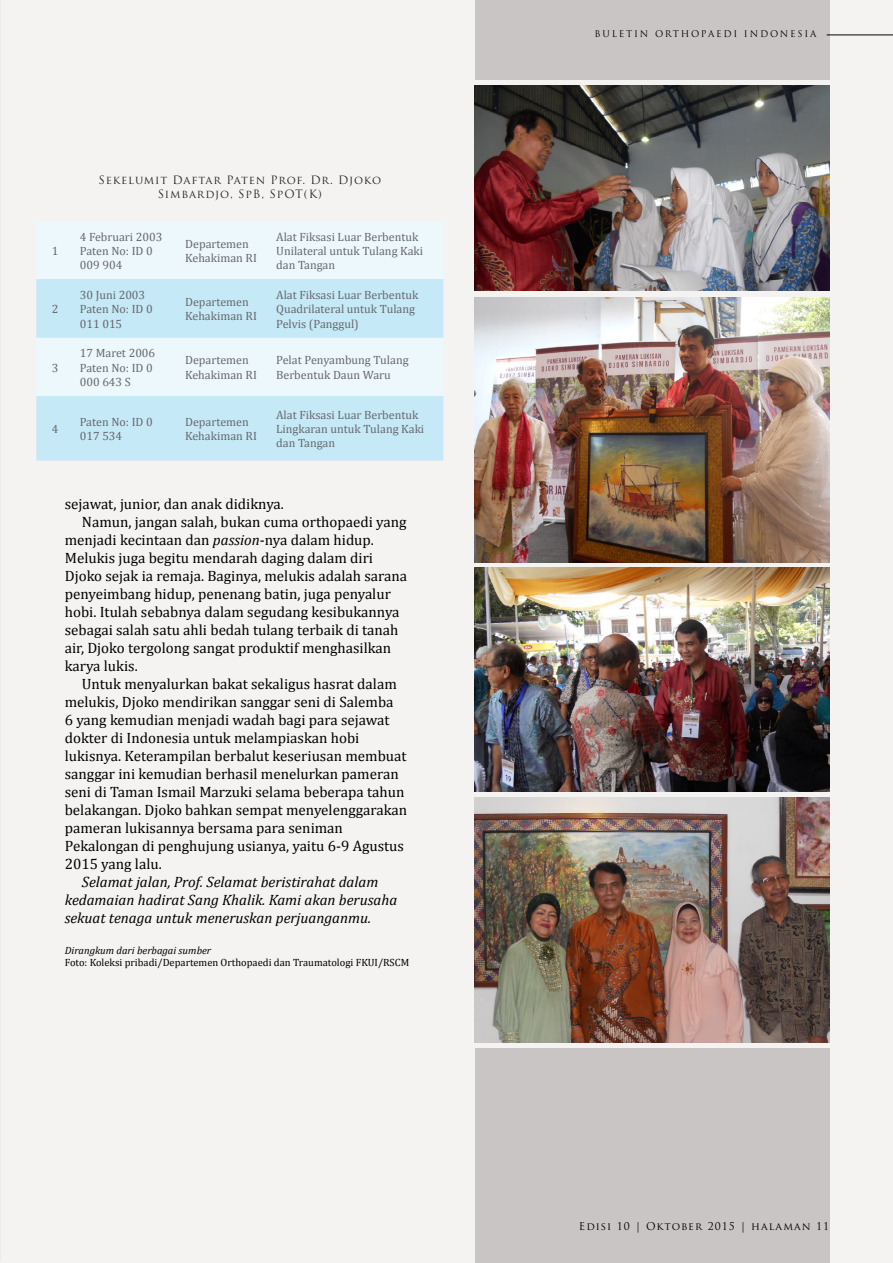
<style>
.page{position:relative;width:893px;height:1263px;background:#fff}
.page>*{position:absolute;margin:0;border:0;box-sizing:border-box;transform-origin:0 0}
.t1{font:15px "Cambria";color:#000}
.t2{font:italic 15px/18px "Cambria";color:#000}
.t3{font:12px/14.4px "Cambria";color:#67686b}
.t4{font:11.25px/13.5px "Trajan Pro";letter-spacing:.075em;color:#272727;text-align:center}
.t5{font:10.5px "Cambria";color:#000}
.t6{font:10.5px "Trajan Pro";letter-spacing:.1em;color:#000}
.t7{font:italic 10.5px "Cambria";color:#000}
.t8{font:9px "Trajan Pro";letter-spacing:.2em;color:#000}
.s1{font-style:italic}
</style>
<div class="page">
<div style="left:0;top:1px;width:893px;height:1262px;background:#f5f3f2"></div>
<div style="left:475px;top:1048px;width:354px;height:215px;background:#c9c5c4"></div>
<div style="left:475px;top:0;width:354px;height:79px;background:#c9c5c4"></div>
<hr style="left:827px;top:35px;width:66px;height:1px;background:#000">
<hr style="left:0;top:0;width:1px;height:1262px;background:#e6e1df">
<img style="left:0;top:923px;width:1px;height:242px">
<img style="left:475px;top:298px;width:354px;height:265px">
<img style="left:475px;top:568px;width:354px;height:223px">
<img style="left:475px;top:797px;width:354px;height:245px">
<img style="left:475px;top:85px;width:354px;height:206px">
<svg style="left:36px;top:279px;width:407px;height:182px;fill:#c5e9f7"></svg>
<p class="t3" style="left:52px;top:244px;width:8px">1</p>
<p class="t3" style="left:52px;top:302px;width:8px">2</p>
<p class="t3" style="left:52px;top:360px;width:8px">3</p>
<p class="t4" style="left:99px;top:173px;width:284px">Sekelumit Daftar Paten Prof. Dr. Djoko<br>Simbardjo, SpB, SpOT(K)</p>
<p class="t3" style="left:80px;top:229px;width:84px">4 Februari 2003<br>Paten No: ID 0<br>009 904</p>
<p class="t3" style="left:185px;top:236px;width:73px">Departemen<br>Kehakiman RI</p>
<p class="t3" style="left:276px;top:229px;width:149px">Alat Fiksasi Luar Berbentuk<br>Unilateral untuk Tulang Kaki dan Tangan</p>
<p class="t3" style="left:80px;top:287px;width:75px">30 Juni 2003<br>Paten No: ID 0<br>011 015</p>
<p class="t3" style="left:185px;top:295px;width:73px">Departemen<br>Kehakiman RI</p>
<p class="t3" style="left:276px;top:287px;width:144px">Alat Fiksasi Luar Berbentuk<br>Quadrilateral untuk Tulang<br>Pelvis (Panggul)</p>
<p class="t3" style="left:80px;top:346px;width:77px">17 Maret 2006<br>Paten No: ID 0<br>000 643 S</p>
<p class="t3" style="left:185px;top:353px;width:73px">Departemen<br>Kehakiman RI</p>
<p class="t3" style="left:276px;top:353px;width:134px">Pelat Penyambung Tulang<br>Berbentuk Daun Waru</p>
<p class="t3" style="left:52px;top:422px;width:8px">4</p>
<p class="t3" style="left:80px;top:414px;width:75px">Paten No: ID 0<br>017 534</p>
<p class="t3" style="left:185px;top:414px;width:73px">Departemen<br>Kehakiman RI</p>
<p class="t3" style="left:276px;top:407px;width:150px">Alat Fiksasi Luar Berbentuk<br>Lingkaran untuk Tulang Kaki dan Tangan</p>
<p class="t1" style="left:65px;top:495px;width:221px">sejawat, junior, dan anak didiknya.</p>
<p class="t1" style="left:82px;top:513px;width:326px">Namun, jangan salah, bukan cuma orthopaedi yang</p>
<p class="t1" style="left:65px;top:531px;width:311px">menjadi kecintaan dan <span class="s1">passion</span>-nya dalam hidup.</p>
<p class="t1" style="left:65px;top:549px;width:310px">Melukis juga begitu mendarah daging dalam diri</p>
<p class="t1" style="left:65px;top:567px;width:344px">Djoko sejak ia remaja. Baginya, melukis adalah sarana</p>
<p class="t1" style="left:65px;top:585px;width:328px">penyeimbang hidup, penenang batin, juga penyalur</p>
<p class="t1" style="left:65px;top:603px;width:336px">hobi. Itulah sebabnya dalam segudang kesibukannya</p>
<p class="t1" style="left:65px;top:621px;width:335px">sebagai salah satu ahli bedah tulang terbaik di tanah</p>
<p class="t1" style="left:65px;top:639px;width:328px">air, Djoko tergolong sangat produktif menghasilkan</p>
<p class="t1" style="left:65px;top:657px;width:75px">karya lukis.</p>
<p class="t1" style="left:82px;top:675px;width:317px">Untuk menyalurkan bakat sekaligus hasrat dalam</p>
<p class="t1" style="left:65px;top:693px;width:330px">melukis, Djoko mendirikan sanggar seni di Salemba</p>
<p class="t1" style="left:65px;top:711px;width:326px">6 yang kemudian menjadi wadah bagi para sejawat</p>
<p class="t1" style="left:65px;top:729px;width:296px">dokter di Indonesia untuk melampiaskan hobi</p>
<p class="t1" style="left:65px;top:747px;width:343px">lukisnya. Keterampilan berbalut keseriusan membuat</p>
<p class="t1" style="left:65px;top:765px;width:335px">sanggar ini kemudian berhasil menelurkan pameran</p>
<p class="t1" style="left:65px;top:783px;width:341px">seni di Taman Ismail Marzuki selama beberapa tahun</p>
<p class="t1" style="left:65px;top:801px;width:344px">belakangan. Djoko bahkan sempat menyelenggarakan</p>
<p class="t1" style="left:65px;top:819px;width:280px">pameran lukisannya bersama para seniman</p>
<p class="t1" style="left:65px;top:837px;width:341px">Pekalongan di penghujung usianya, yaitu 6-9 Agustus</p>
<p class="t1" style="left:65px;top:855px;width:98px">2015 yang lalu.</p>
<p class="t2" style="left:65px;top:872px;width:334px;text-indent:17px">Selamat jalan, Prof. Selamat beristirahat dalam kedamaian hadirat Sang Khalik. Kami akan berusaha sekuat tenaga untuk meneruskan perjuanganmu.</p>
<p class="t7" style="left:65px;top:943px;width:148px">Dirangkum dari berbagai sumber</p>
<p class="t5" style="left:65px;top:956px;width:346px">Foto: Koleksi pribadi/Departemen Orthopaedi dan Traumatologi FKUI/RSCM</p>
<p class="t8" style="left:594px;top:28px;width:223px">BULETIN ORTHOPAEDI INDONESIA</p>
<p class="t6" style="left:579px;top:1219px;width:252px">Edisi 10 | Oktober 2015 | halaman 11</p>
</div>
